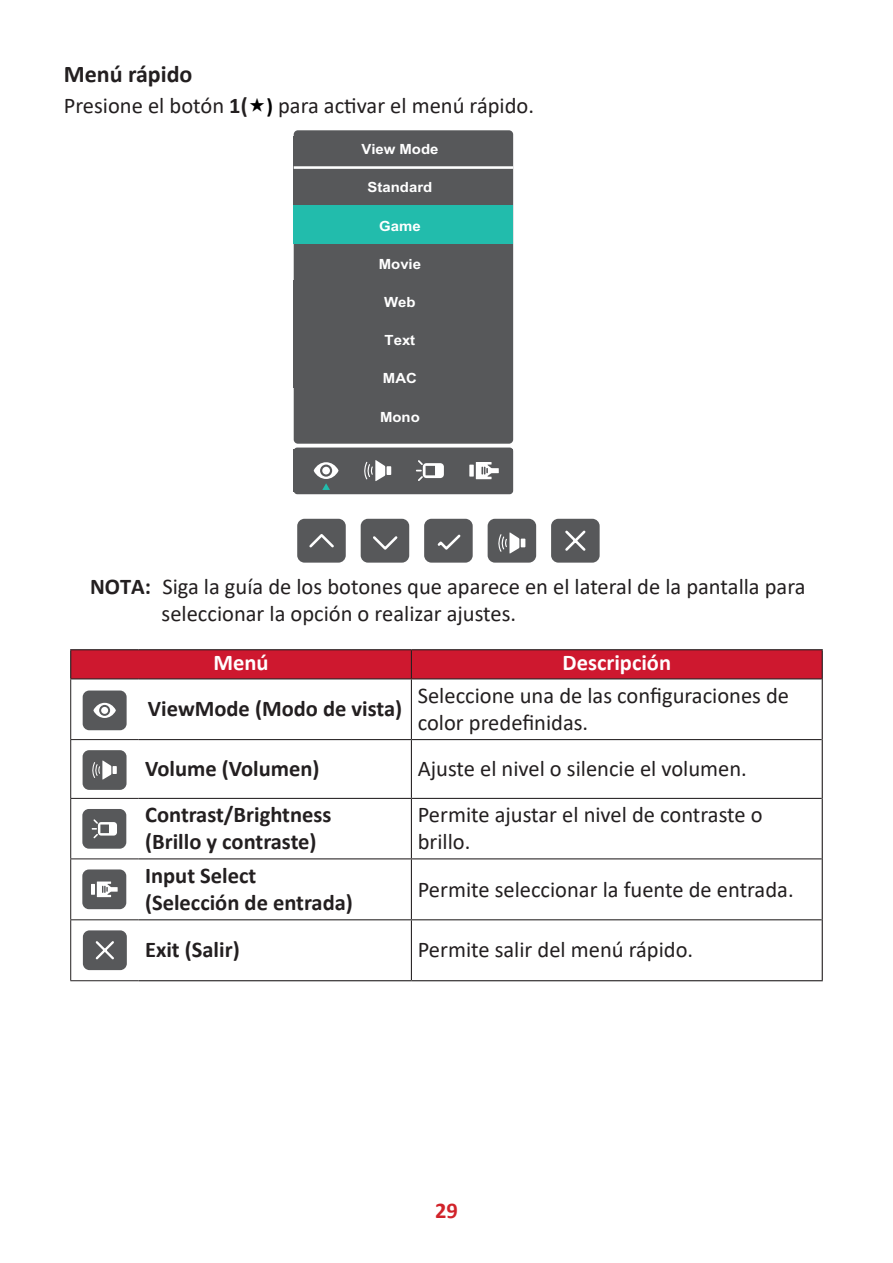
<style>
.page{position:relative;width:893px;height:1263px;background:#fff}
.page>*{position:absolute;margin:0;border:0;box-sizing:border-box;transform-origin:0 0}
.t1{font:700 24px "Calibri";color:#231f20}
.t2{font:22.5px/27px "Calibri";color:#231f20}
.t3{font:700 22.5px/27px "Calibri";color:#231f20}
.t4{font:700 22.5px "Calibri";color:#fff}
.t5{font:700 22.5px "Calibri";color:#d1232a}
.t6{font:700 14.1px "Arial";color:#fff;scale:1.06 1}
.s1{font-weight:700}
.s2{font-weight:700;font-size:21px;color:#000}
</style>
<div class="page">
<div style="left:294px;top:447px;width:219px;height:47px;background:#57585a;border-radius:4px"></div>
<div style="left:294px;top:130px;width:219px;height:314px;background:#57585a;border-radius:4px"></div>
<div style="left:293px;top:206px;width:220px;height:38px;background:#22bcac"></div>
<div style="left:297px;top:519px;width:49px;height:44px;background:#57585a;border-radius:7px"></div>
<svg style="left:309px;top:534px;width:25px;height:14px"></svg>
<div style="left:361px;top:519px;width:48px;height:44px;background:#57585a;border-radius:7px"></div>
<svg style="left:373px;top:536px;width:25px;height:14px"></svg>
<div style="left:424px;top:519px;width:49px;height:44px;background:#57585a;border-radius:7px"></div>
<svg style="left:437px;top:534px;width:24px;height:16px"></svg>
<hr style="left:294px;top:166px;width:219px;height:3px;background:#fff">
<svg style="left:416px;top:460px;width:28px;height:21px"></svg>
<div style="left:469px;top:465px;width:5px;height:12px;background:#fff"></div>
<svg style="left:476px;top:462px;width:23px;height:17px"></svg>
<div style="left:551px;top:519px;width:49px;height:44px;background:#57585a;border-radius:7px"></div>
<svg style="left:565px;top:530px;width:21px;height:21px"></svg>
<div style="left:488px;top:519px;width:48px;height:44px;background:#57585a;border-radius:7px"></div>
<svg style="left:498px;top:532px;width:27px;height:22px"></svg>
<svg style="left:364px;top:460px;width:27px;height:21px"></svg>
<svg style="left:314px;top:462px;width:24px;height:28px"></svg>
<hr style="left:70px;top:649px;width:69px;height:1px;background:#231f20">
<hr style="left:139px;top:649px;width:272px;height:1px;background:#231f20">
<hr style="left:411px;top:649px;width:412px;height:1px;background:#231f20">
<hr style="left:822px;top:679px;width:1px;height:61px;background:#231f20">
<hr style="left:822px;top:740px;width:1px;height:58px;background:#231f20">
<hr style="left:822px;top:798px;width:1px;height:61px;background:#231f20">
<hr style="left:822px;top:859px;width:1px;height:61px;background:#231f20">
<hr style="left:822px;top:920px;width:1px;height:60px;background:#231f20">
<hr style="left:139px;top:980px;width:272px;height:1px;background:#231f20">
<hr style="left:411px;top:980px;width:412px;height:1px;background:#231f20">
<div style="left:70px;top:650px;width:753px;height:29px;background:#ce182f"></div>
<hr style="left:70px;top:678px;width:69px;height:1px;background:#231f20">
<hr style="left:139px;top:678px;width:272px;height:1px;background:#231f20">
<hr style="left:411px;top:678px;width:411px;height:1px;background:#231f20">
<hr style="left:411px;top:679px;width:1px;height:60px;background:#231f20">
<hr style="left:139px;top:739px;width:272px;height:1px;background:#231f20">
<hr style="left:411px;top:739px;width:411px;height:1px;background:#231f20">
<hr style="left:411px;top:740px;width:1px;height:58px;background:#231f20">
<hr style="left:139px;top:798px;width:272px;height:1px;background:#231f20">
<hr style="left:411px;top:798px;width:411px;height:1px;background:#231f20">
<hr style="left:411px;top:799px;width:1px;height:59px;background:#231f20">
<hr style="left:139px;top:858px;width:272px;height:1px;background:#231f20">
<hr style="left:411px;top:858px;width:411px;height:1px;background:#231f20">
<hr style="left:411px;top:859px;width:1px;height:60px;background:#231f20">
<hr style="left:139px;top:919px;width:272px;height:1px;background:#231f20">
<hr style="left:411px;top:919px;width:411px;height:1px;background:#231f20">
<hr style="left:411px;top:920px;width:1px;height:60px;background:#231f20">
<hr style="left:70px;top:679px;width:1px;height:60px;background:#231f20">
<hr style="left:70px;top:739px;width:69px;height:1px;background:#231f20">
<hr style="left:70px;top:740px;width:1px;height:58px;background:#231f20">
<hr style="left:70px;top:798px;width:69px;height:1px;background:#231f20">
<hr style="left:70px;top:799px;width:1px;height:59px;background:#231f20">
<hr style="left:70px;top:858px;width:69px;height:1px;background:#231f20">
<hr style="left:70px;top:859px;width:1px;height:60px;background:#231f20">
<hr style="left:70px;top:919px;width:69px;height:1px;background:#231f20">
<hr style="left:70px;top:920px;width:1px;height:60px;background:#231f20">
<hr style="left:70px;top:980px;width:69px;height:1px;background:#231f20">
<div style="left:83px;top:690px;width:44px;height:40px;background:#57585a;border-radius:7px"></div>
<svg style="left:93px;top:703px;width:23px;height:15px"></svg>
<div style="left:101px;top:707px;width:7px;height:7px;background:#fff;border-radius:50%"></div>
<div style="left:83px;top:750px;width:44px;height:40px;background:#57585a;border-radius:7px"></div>
<svg style="left:92px;top:760px;width:25px;height:20px"></svg>
<div style="left:82px;top:809px;width:44px;height:40px;background:#57585a;border-radius:7px"></div>
<svg style="left:92px;top:819px;width:25px;height:19px"></svg>
<div style="left:82px;top:869px;width:44px;height:40px;background:#57585a;border-radius:7px"></div>
<hr style="left:91px;top:884px;width:4px;height:11px;background:#fff">
<svg style="left:97px;top:881px;width:21px;height:16px"></svg>
<div style="left:83px;top:930px;width:44px;height:40px;background:#57585a;border-radius:7px"></div>
<svg style="left:95px;top:941px;width:19px;height:19px"></svg>
<p class="t1" style="left:64px;top:57px;width:130px">Menú rápido</p>
<p class="t2" style="left:64px;top:91px;width:472px">Presione el botón <span class="s1">1(</span> <span class="s2">)</span> para activar el menú rápido.</p>
<p class="t6" style="left:361px;top:139px;width:74px">View Mode</p>
<p class="t6" style="left:368px;top:178px;width:62px">Standard</p>
<p class="t6" style="left:379px;top:216px;width:41px">Game</p>
<p class="t6" style="left:379px;top:254px;width:41px">Movie</p>
<p class="t6" style="left:384px;top:292px;width:31px">Web</p>
<p class="t6" style="left:385px;top:330px;width:30px">Text</p>
<p class="t6" style="left:383px;top:369px;width:34px">MAC</p>
<p class="t6" style="left:380px;top:407px;width:39px">Mono</p>
<p class="t2" style="left:162px;top:572px;width:645px;text-indent:-71px"><span class="s1">NOTA:</span> Siga la guía de los botones que aparece en el lateral de la pantalla para seleccionar la opción o realizar ajustes.</p>
<p class="t4" style="left:213px;top:647px;width:57px">Menú</p>
<p class="t4" style="left:562px;top:647px;width:110px">Descripción</p>
<p class="t3" style="left:148px;top:695px;width:256px">ViewMode (Modo de vista)</p>
<p class="t2" style="left:418px;top:681px;width:373px">Seleccione una de las configuraciones de color predefinidas.</p>
<p class="t3" style="left:145px;top:755px;width:176px">Volume (Volumen)</p>
<p class="t2" style="left:418px;top:755px;width:331px">Ajuste el nivel o silencie el volumen.</p>
<p class="t3" style="left:145px;top:801px;width:188px">Contrast/Brightness (Brillo y contraste)</p>
<p class="t2" style="left:418px;top:801px;width:346px">Permite ajustar el nivel de contraste o brillo.</p>
<p class="t3" style="left:145px;top:862px;width:209px">Input Select (Selección de entrada)</p>
<p class="t2" style="left:418px;top:875px;width:377px">Permite seleccionar la fuente de entrada.</p>
<p class="t3" style="left:145px;top:936px;width:96px">Exit (Salir)</p>
<p class="t2" style="left:418px;top:936px;width:277px">Permite salir del menú rápido.</p>
<p class="t5" style="left:435px;top:1194px;width:24px">29</p>
</div>
